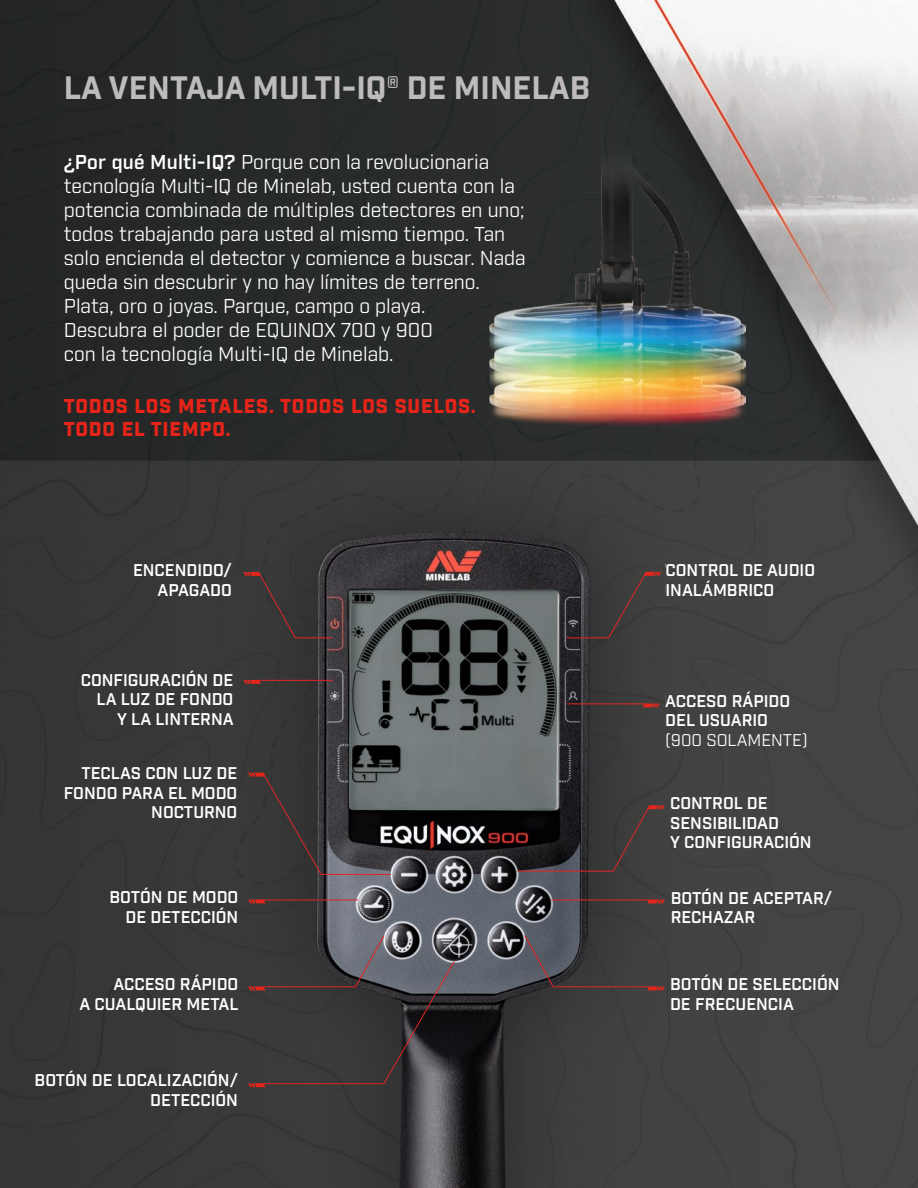
<style>
.page{position:relative;width:918px;height:1188px;background:#fff}
.page>*{position:absolute;margin:0;border:0;box-sizing:border-box;transform-origin:0 0}
.t1{font:700 31.5px "Industry";color:#bdbbbb}
.t2{font:19.5px/24px "Industry";color:#fff}
.t3{font:900 19.5px/23.4px "Industry";letter-spacing:.04em;color:#e72419}
.t4{font:600 16.5px/19.5px "Industry";color:#fff;text-align:right}
.t5{font:600 16.2px/19.5px "Industry";letter-spacing:.01em;color:#fff}
.s1{font-weight:600}
.s2{font-weight:400}
</style>
<div class="page">
<img style="left:0;top:0;width:918px;height:1188px">
<img style="left:489px;top:140px;width:257px;height:288px">
<div style="left:227px;top:443px;width:453px;height:745px;background:#231f20;opacity:.75"></div>
<img style="left:310px;top:520px;width:291px;height:668px">
<svg style="left:566px;top:571px;width:95px;height:68px;background:#3e3839"></svg>
<hr style="left:567px;top:703px;width:78px;height:1px;background:#e32425">
<hr style="left:256px;top:680px;width:77px;height:1px;background:#e32425">
<hr style="left:260px;top:899px;width:98px;height:1px;background:#e32425">
<hr style="left:551px;top:899px;width:99px;height:1px;background:#e32425">
<svg style="left:642px;top:703px;width:18px;height:4px"></svg>
<svg style="left:516px;top:804px;width:149px;height:68px;background:#322d2f"></svg>
<svg style="left:647px;top:900px;width:18px;height:3px"></svg>
<svg style="left:523px;top:934px;width:142px;height:56px;background:#464346"></svg>
<svg style="left:248px;top:934px;width:208px;height:153px;background:#434043"></svg>
<svg style="left:248px;top:899px;width:18px;height:4px"></svg>
<svg style="left:248px;top:772px;width:144px;height:103px;background:#403e40"></svg>
<svg style="left:243px;top:680px;width:18px;height:4px"></svg>
<svg style="left:243px;top:571px;width:91px;height:68px;background:#3c3637"></svg>
<p class="t1" style="left:64px;top:69px;width:528px">LA VENTAJA MULTI-IQ® DE MINELAB</p>
<p class="t2" style="left:64px;top:151px;width:464px"><span class="s1">¿Por qué Multi-IQ?</span> Porque con la revolucionaria tecnología Multi-IQ de Minelab, usted cuenta con la potencia combinada de múltiples detectores en uno; todos trabajando para usted al mismo tiempo. Tan solo encienda el detector y comience a buscar. Nada queda sin descubrir y no hay límites de terreno.</p>
<p class="t2" style="left:64px;top:295px;width:363px">Plata, oro o joyas. Parque, campo o playa.</p>
<p class="t2" style="left:64px;top:319px;width:371px">Descubra el poder de EQUINOX 700 y 900 con la tecnología Multi-IQ de Minelab.</p>
<p class="t3" style="left:64px;top:396px;width:414px">TODOS LOS METALES. TODOS LOS SUELOS.<br>TODO EL TIEMPO.</p>
<p class="t4" style="left:133px;top:561px;width:100px">ENCENDIDO/<br>APAGADO</p>
<p class="t4" style="left:666px;top:561px;width:151px;text-align:left">CONTROL DE AUDIO<br>INALÁMBRICO</p>
<p class="t5" style="left:111px;top:561px;width:122px">POWER ON/OFF</p>
<p class="t5" style="left:665px;top:561px;width:133px">WIRELESS AUDIO<br>CONTROL</p>
<p class="t4" style="left:81px;top:671px;width:154px">CONFIGURACIÓN DE<br>LA LUZ DE FONDO<br>Y LA LINTERNA</p>
<p class="t5" style="left:131px;top:672px;width:104px;text-align:right">BACKLIGHT &amp;<br>FLASHLIGHT<br>SETTINGS</p>
<p class="t5" style="left:91px;top:764px;width:147px;text-align:right">BACKLIT KEYS FOR<br>NIGHT MODE</p>
<p class="t4" style="left:64px;top:764px;width:175px">TECLAS CON LUZ DE<br>FONDO PARA EL MODO<br>NOCTURNO</p>
<p class="t4" style="left:665px;top:692px;width:144px;text-align:left">ACCESO RÁPIDO<br>DEL USUARIO <span class="s2">(900 SOLAMENTE)</span></p>
<p class="t5" style="left:665px;top:692px;width:130px">USER SHORTCUT <span class="s2">(900 ONLY)</span></p>
<p class="t4" style="left:670px;top:794px;width:143px;text-align:left">CONTROL DE<br>SENSIBILIDAD<br>Y CONFIGURACIÓN</p>
<p class="t5" style="left:670px;top:794px;width:145px">SENSITIVITY &amp;<br>SETTING CONTROL</p>
<p class="t4" style="left:110px;top:888px;width:130px">BOTÓN DE MODO<br>DE DETECCIÓN</p>
<p class="t4" style="left:671px;top:889px;width:163px;text-align:left">BOTÓN DE ACEPTAR/<br>RECHAZAR</p>
<p class="t5" style="left:671px;top:889px;width:128px">ACCEPT/REJECT<br>BUTTON</p>
<p class="t5" style="left:126px;top:889px;width:114px;text-align:right">DETECT MODE<br>BUTTON</p>
<p class="t4" style="left:80px;top:975px;width:161px">ACCESO RÁPIDO<br>A CUALQUIER METAL</p>
<p class="t4" style="left:670px;top:976px;width:171px;text-align:left">BOTÓN DE SELECCIÓN<br>DE FRECUENCIA</p>
<p class="t5" style="left:670px;top:976px;width:127px">FREQUENCY<br>SELECT BUTTON</p>
<p class="t5" style="left:154px;top:976px;width:87px">ALL METAL<br>SHORTCUT</p>
<p class="t4" style="left:35px;top:1071px;width:205px">BOTÓN DE LOCALIZACIÓN/<br>DETECCIÓN</p>
<p class="t5" style="left:112px;top:1071px;width:121px;text-indent:45px">P NPOINT<br>DETECT BUTTO</p>
</div>
